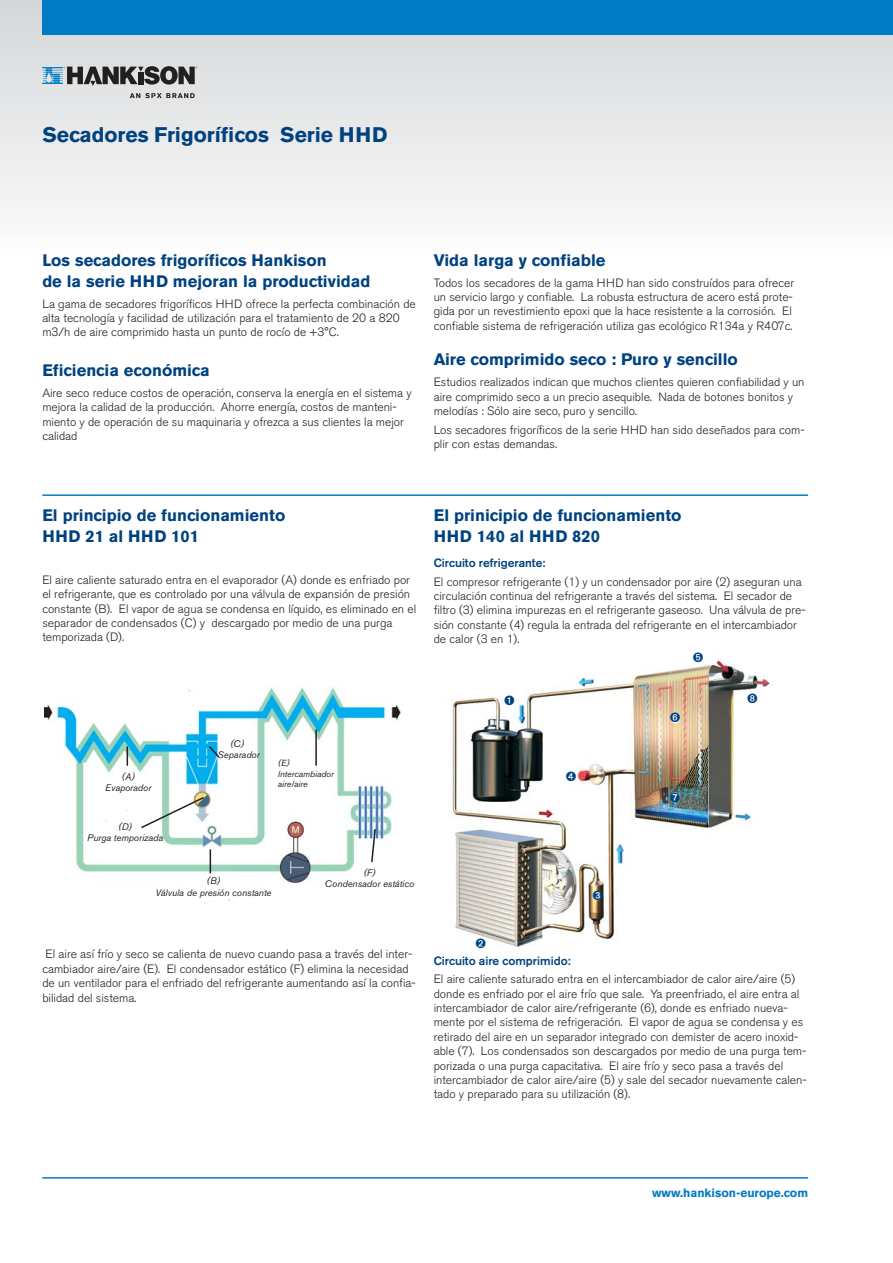
<style>
.page{position:relative;width:893px;height:1263px;background:#fff}
.page>*{position:absolute;margin:0;border:0;box-sizing:border-box;transform-origin:0 0}
.t1{font:700 21px "Akzidenz Grotesk BE";color:#004280}
.t2{font:700 16.5px/21px "Akzidenz Grotesk BE";color:#004280}
.t3{font:300 12px/14.4px "Akzidenz Grotesk BE";color:#231f20}
.t4{font:700 12px "Akzidenz Grotesk BE";color:#007bc3}
.t5{font:italic 9.45px/11.2px "Akzidenz Grotesk BE";color:#231f20;text-align:center}
.t6{font:italic 8.7px/10.5px "Akzidenz Grotesk BE";color:#231f20}
.s1{font-weight:500;color:#004280}
</style>
<div class="page">
<img style="left:451px;top:658px;width:319px;height:289px">
<img style="left:45px;top:687px;width:357px;height:217px">
<svg style="left:127px;top:746px;width:1px;height:20px"></svg>
<svg style="left:207px;top:744px;width:14px;height:15px"></svg>
<hr style="left:315px;top:729px;width:2px;height:37px;background:#231f20">
<svg style="left:139px;top:796px;width:67px;height:34px"></svg>
<hr style="left:209px;top:849px;width:2px;height:24px;background:#231f20">
<svg style="left:370px;top:827px;width:7px;height:37px"></svg>
<div style="left:0;top:0;width:892px;height:254px;background:linear-gradient(to bottom,#d5d6d8,#fbfcfc)"></div>
<hr style="left:42px;top:1177px;width:766px;height:2px;background:#007bc3">
<svg style="left:43px;top:66px;width:154px;height:20px;background:#747a7e"></svg>
<svg style="left:130px;top:93px;width:65px;height:5px"></svg>
<div style="left:42px;top:0;width:850px;height:35px;background:#007bc3"></div>
<hr style="left:42px;top:494px;width:766px;height:2px;background:#007bc3">
<svg style="left:504px;top:696px;width:10px;height:9px"></svg>
<svg style="left:476px;top:939px;width:9px;height:8px"></svg>
<svg style="left:566px;top:772px;width:10px;height:9px"></svg>
<svg style="left:693px;top:658px;width:9px;height:4px"></svg>
<svg style="left:747px;top:693px;width:10px;height:10px"></svg>
<svg style="left:670px;top:792px;width:10px;height:10px"></svg>
<svg style="left:670px;top:713px;width:9px;height:10px"></svg>
<svg style="left:593px;top:890px;width:9px;height:10px"></svg>
<p class="t1" style="left:42px;top:128px;width:346px">Secadores Frigoríficos Serie HHD</p>
<p class="t2" style="left:42px;top:251px;width:329px">Los secadores frigoríficos Hankison<br>de la serie HHD mejoran la productividad</p>
<p class="t3" style="left:42px;top:298px;width:375px">La gama de secadores frigoríficos HHD ofrece la perfecta combinación de alta tecnología y facilidad de utilización para el tratamiento de 20 a 820 m3/h de aire comprimido hasta un punto de rocío de +3°C.</p>
<p class="t2" style="left:42px;top:361px;width:169px">Eficiencia económica</p>
<p class="t3" style="left:42px;top:387px;width:371px">Aire seco reduce costos de operación, conserva la energía en el sistema y mejora la calidad de la producción. Ahorre energía, costos de manteni&shy;miento y de operación de su maquinaria y ofrezca a sus clientes la mejor calidad</p>
<p class="t2" style="left:433px;top:251px;width:173px">Vida larga y confiable</p>
<p class="t3" style="left:433px;top:277px;width:362px">Todos los secadores de la gama HHD han sido construídos para ofrecer un servicio largo y confiable. La robusta estructura de acero está prote&shy;gida por un revestimiento epoxi que la hace resistente a la corrosión. El confiable sistema de refrigeración utiliza gas ecológico R134a y R407c.</p>
<p class="t2" style="left:433px;top:350px;width:305px">Aire comprimido seco : Puro y sencillo</p>
<p class="t3" style="left:433px;top:376px;width:372px">Estudios realizados indican que muchos clientes quieren confiabilidad y un aire comprimido seco a un precio asequible. Nada de botones bonitos y melodías : Sólo aire seco, puro y sencillo.</p>
<p class="t3" style="left:433px;top:424px;width:372px">Los secadores frigoríficos de la serie HHD han sido deseñados para com&shy;plir con estas demandas.</p>
<p class="t2" style="left:42px;top:506px;width:244px">El principio de funcionamiento<br>HHD 21 al HHD 101</p>
<p class="t3" style="left:42px;top:574px;width:375px">El aire caliente saturado entra en el evaporador (A) donde es enfriado por el refrigerante, que es controlado por una válvula de expansión de presión constante (B). El vapor de agua se condensa en líquido, es eliminado en el separador de condensados (C) y descargado por medio de una purga temporizada (D).</p>
<p class="t2" style="left:433px;top:506px;width:249px">El prinicipio de funcionamiento<br>HHD 140 al HHD 820</p>
<p class="t3" style="left:433px;top:555px;width:369px;line-height:18.6px"><span class="s1">Circuito refrigerante:<br></span>El compresor refrigerante (1) y un condensador por aire (2) aseguran una</p>
<p class="t3" style="left:433px;top:590px;width:373px">circulación continua del refrigerante a través del sistema. El secador de filtro (3) elimina impurezas en el refrigerante gaseoso. Una válvula de pre&shy;sión constante (4) regula la entrada del refrigerante en el intercambiador de calor (3 en 1).</p>
<p class="t5" style="left:217px;top:739px;width:44px">(C)<br>Separador</p>
<p class="t6" style="left:278px;top:759px;width:57px">(E)<br>Intercambiador aire/aire</p>
<p class="t5" style="left:105px;top:772px;width:48px">(A)<br>Evaporador</p>
<p class="t5" style="left:87px;top:822px;width:77px">(D)<br>Purga temporizada</p>
<p class="t5" style="left:155px;top:876px;width:118px">(B)<br>Válvula de presión constante</p>
<p class="t5" style="left:325px;top:868px;width:91px">(F)<br>Condensador estático</p>
<p class="t3" style="left:42px;top:948px;width:375px">El aire así frío y seco se calienta de nuevo cuando pasa a través del inter&shy;cambiador aire/aire (E). El condensador estático (F) elimina la necesidad de un ventilador para el enfriado del refrigerante aumentando así la confia&shy;bilidad del sistema.</p>
<p class="t3" style="left:433px;top:953px;width:363px;line-height:18.6px"><span class="s1">Circuito aire comprimido:<br></span>El aire caliente saturado entra en el intercambiador de calor aire/aire (5)</p>
<p class="t3" style="left:433px;top:988px;width:374px">donde es enfriado por el aire frío que sale. Ya preenfriado, el aire entra al intercambiador de calor aire/refrigerante (6), donde es enfriado nueva&shy;mente por el sistema de refrigeración. El vapor de agua se condensa y es retirado del aire en un separador integrado con demister de acero inoxid&shy;able (7). Los condensados son descargados por medio de una purga tem&shy;porizada o una purga capacitativa. El aire frío y seco pasa a través del intercambiador de calor aire/aire (5) y sale del secador nuevamente calen&shy;tado y preparado para su utilización (8).</p>
<p class="t4" style="left:652px;top:1188px;width:157px">www.hankison-europe.com</p>
</div>
